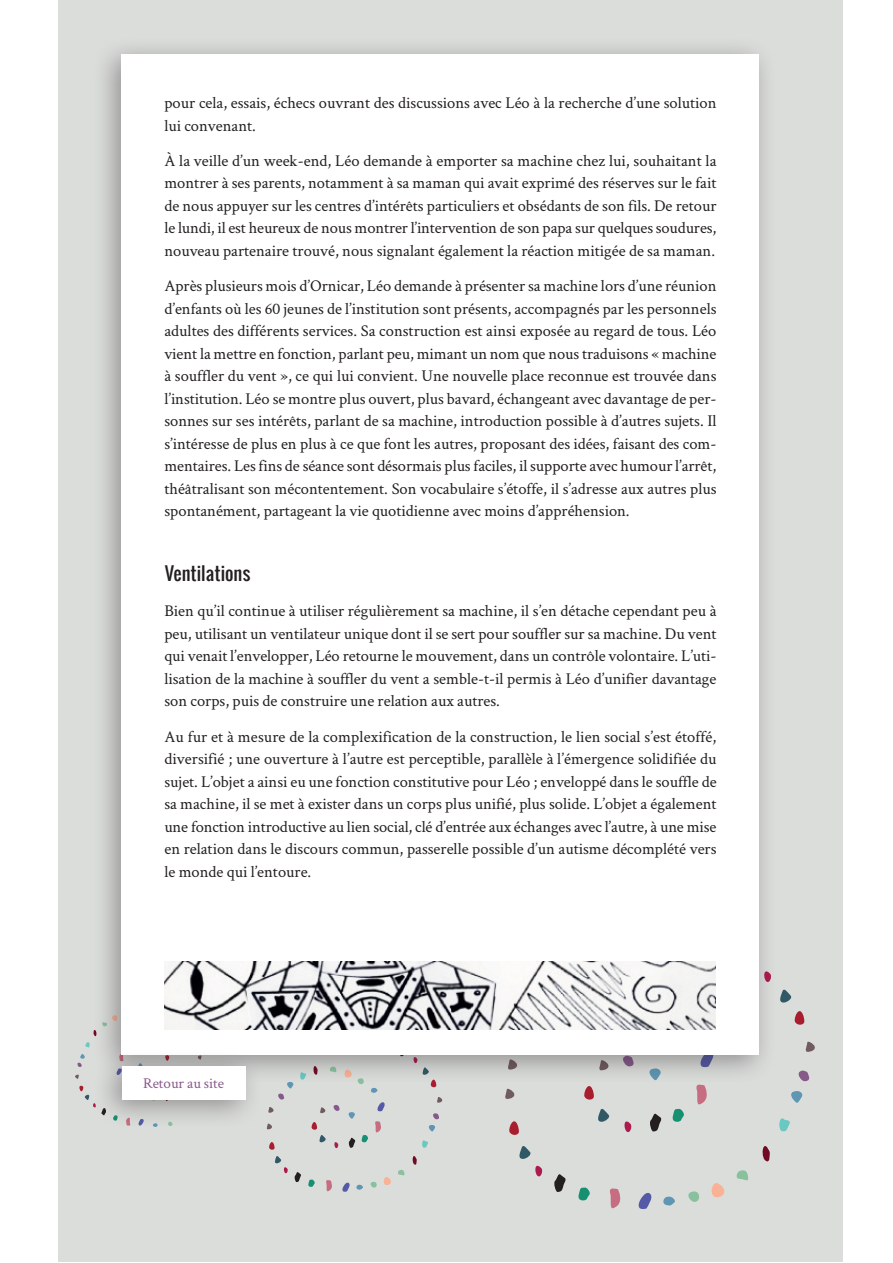
<style>
.page{position:relative;width:893px;height:1263px;background:#fff}
.page>*{position:absolute;margin:0;border:0;box-sizing:border-box;transform-origin:0 0}
.t1{font:18px "Oswald";color:#231f20}
.t2{font:16.5px/22.5px "Crimson Text";color:#231f20;text-align:justify}
.t3{font:15px "Crimson Text";color:#88598b}
</style>
<div class="page">
<div style="left:58px;top:0;width:785px;height:1261px;background:#dbdddb"></div>
<svg style="left:75px;top:1042px;width:15px;height:58px"></svg>
<svg style="left:412px;top:1156px;width:5px;height:9px"></svg>
<svg style="left:333px;top:1105px;width:7px;height:6px"></svg>
<svg style="left:422px;top:1140px;width:6px;height:8px"></svg>
<svg style="left:320px;top:1107px;width:6px;height:6px"></svg>
<svg style="left:311px;top:1122px;width:15px;height:20px"></svg>
<svg style="left:370px;top:1181px;width:7px;height:7px"></svg>
<svg style="left:428px;top:1113px;width:11px;height:19px"></svg>
<svg style="left:348px;top:1112px;width:7px;height:7px"></svg>
<svg style="left:383px;top:1170px;width:22px;height:15px"></svg>
<svg style="left:375px;top:1121px;width:6px;height:12px"></svg>
<svg style="left:326px;top:1180px;width:6px;height:12px"></svg>
<svg style="left:377px;top:1104px;width:8px;height:7px"></svg>
<svg style="left:342px;top:1182px;width:21px;height:10px"></svg>
<svg style="left:334px;top:1142px;width:5px;height:7px"></svg>
<svg style="left:275px;top:1156px;width:26px;height:26px"></svg>
<svg style="left:348px;top:1135px;width:20px;height:13px"></svg>
<svg style="left:308px;top:1179px;width:7px;height:8px"></svg>
<svg style="left:762px;top:1146px;width:8px;height:16px"></svg>
<svg style="left:798px;top:1070px;width:12px;height:11px"></svg>
<svg style="left:779px;top:1118px;width:11px;height:13px"></svg>
<svg style="left:805px;top:1041px;width:10px;height:11px"></svg>
<svg style="left:794px;top:1011px;width:10px;height:14px"></svg>
<svg style="left:509px;top:1121px;width:10px;height:14px"></svg>
<svg style="left:598px;top:1109px;width:12px;height:13px"></svg>
<svg style="left:519px;top:1146px;width:12px;height:13px"></svg>
<svg style="left:736px;top:1170px;width:13px;height:11px"></svg>
<svg style="left:688px;top:1191px;width:11px;height:11px"></svg>
<svg style="left:791px;top:1091px;width:12px;height:12px"></svg>
<svg style="left:663px;top:1196px;width:12px;height:10px"></svg>
<svg style="left:711px;top:1183px;width:14px;height:14px"></svg>
<svg style="left:610px;top:1188px;width:11px;height:21px"></svg>
<svg style="left:638px;top:1193px;width:14px;height:16px"></svg>
<svg style="left:785px;top:990px;width:7px;height:12px"></svg>
<svg style="left:624px;top:1121px;width:8px;height:12px"></svg>
<svg style="left:535px;top:1165px;width:8px;height:12px"></svg>
<svg style="left:650px;top:1113px;width:12px;height:18px"></svg>
<svg style="left:554px;top:1174px;width:12px;height:18px"></svg>
<svg style="left:672px;top:1109px;width:12px;height:13px"></svg>
<svg style="left:578px;top:1187px;width:12px;height:13px"></svg>
<div style="left:91px;top:35px;width:694px;height:1069px;background:#231f20;opacity:.4"></div>
<div style="left:122px;top:54px;width:637px;height:1000px;background:#fff"></div>
<img style="left:165px;top:961px;width:550px;height:68px">
<div style="left:91px;top:1047px;width:194px;height:106px;background:#231f20;opacity:.4"></div>
<div style="left:122px;top:1066px;width:123px;height:33px;background:#fff"></div>
<p class="t2" style="left:164px;top:91px;width:554px">pour cela, essais, échecs ouvrant des discussions avec Léo à la recherche d’une solution lui convenant.</p>
<p class="t2" style="left:164px;top:149px;width:554px">À la veille d’un week-end, Léo demande à emporter sa machine chez lui, souhaitant la montrer à ses parents, notamment à sa maman qui avait exprimé des réserves sur le fait de nous appuyer sur les centres d’intérêts particuliers et obsédants de son fils. De retour le lundi, il est heureux de nous montrer l’intervention de son papa sur quelques soudures, nouveau partenaire trouvé, nous signalant également la réaction mitigée de sa maman.</p>
<p class="t2" style="left:164px;top:274px;width:554px">Après plusieurs mois d’Ornicar, Léo demande à présenter sa machine lors d’une réunion d’enfants où les 60 jeunes de l’institution sont présents, accompagnés par les personnels adultes des différents services. Sa construction est ainsi exposée au regard de tous. Léo vient la mettre en fonction, parlant peu, mimant un nom que nous traduisons « machine à souffler du vent », ce qui lui convient. Une nouvelle place reconnue est trouvée dans l’institution. Léo se montre plus ouvert, plus bavard, échangeant avec davantage de per&shy;sonnes sur ses intérêts, parlant de sa machine, introduction possible à d’autres sujets. Il s’intéresse de plus en plus à ce que font les autres, proposant des idées, faisant des com&shy;mentaires. Les fins de séance sont désormais plus faciles, il supporte avec humour l’arrêt, théâtralisant son mécontentement. Son vocabulaire s’étoffe, il s’adresse aux autres plus spontanément, partageant la vie quotidienne avec moins d’appréhension.</p>
<p class="t1" style="left:164px;top:560px;width:88px">Ventilations</p>
<p class="t2" style="left:164px;top:599px;width:554px">Bien qu’il continue à utiliser régulièrement sa machine, il s’en détache cependant peu à peu, utilisant un ventilateur unique dont il se sert pour souffler sur sa machine. Du vent qui venait l’envelopper, Léo retourne le mouvement, dans un contrôle volontaire. L’uti&shy;lisation de la machine à souffler du vent a semble-t-il permis à Léo d’unifier davantage son corps, puis de construire une relation aux autres.</p>
<p class="t2" style="left:164px;top:725px;width:554px">Au fur et à mesure de la complexification de la construction, le lien social s’est étoffé, diversifié ; une ouverture à l’autre est perceptible, parallèle à l’émergence solidifiée du sujet. L’objet a ainsi eu une fonction constitutive pour Léo ; enveloppé dans le souffle de sa machine, il se met à exister dans un corps plus unifié, plus solide. L’objet a également une fonction introductive au lien social, clé d’entrée aux échanges avec l’autre, à une mise en relation dans le discours commun, passerelle possible d’un autisme décomplété vers le monde qui l’entoure.</p>
<p class="t3" style="left:143px;top:1073px;width:83px">Retour au site</p>
</div>
